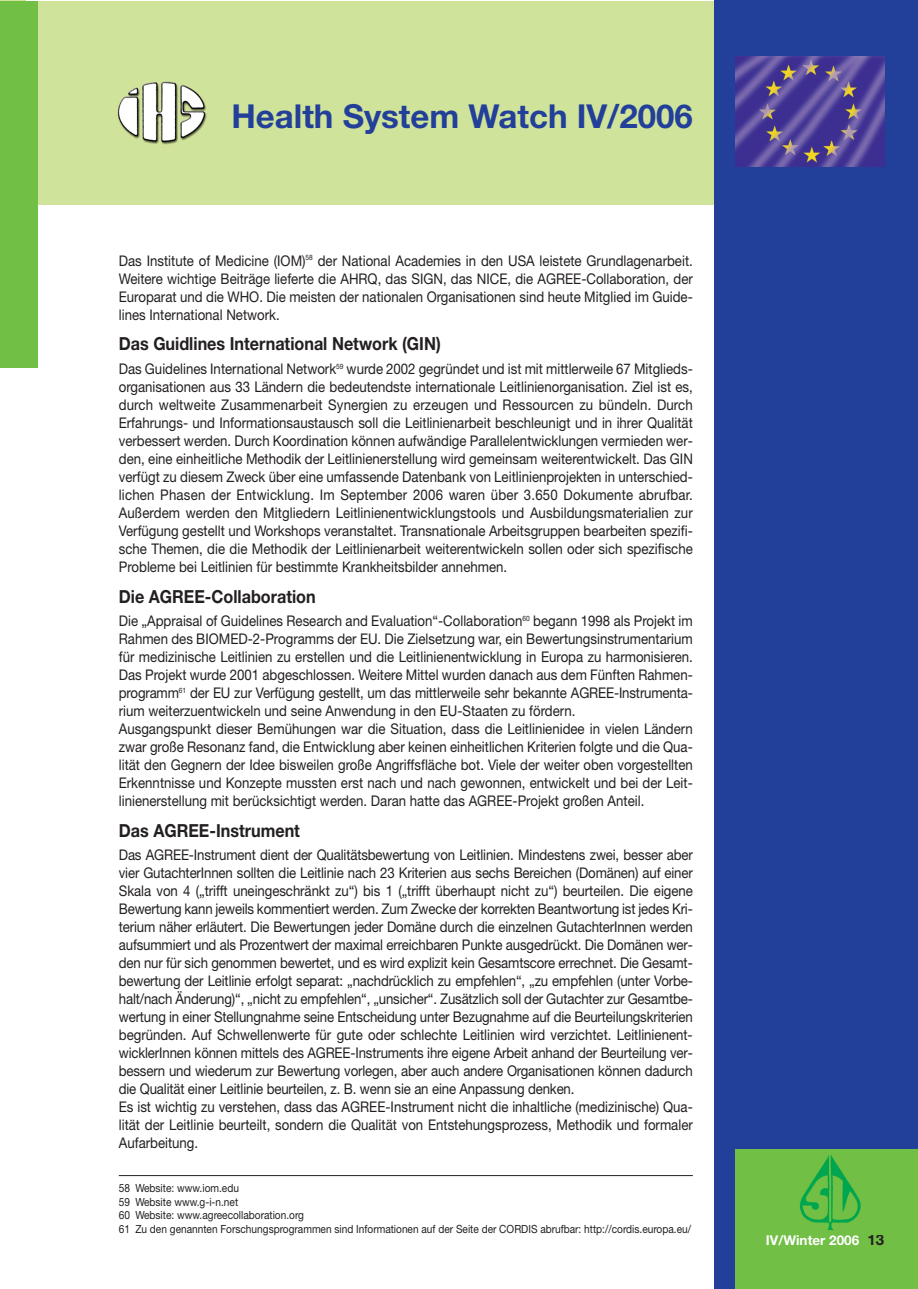
<style>
.page{position:relative;width:918px;height:1289px;background:#fff}
.page>*{position:absolute;margin:0;border:0;box-sizing:border-box;transform-origin:0 0}
.t1{font:700 33px "Helvetica Neue";color:#223f99}
.t2{font:700 18px "Helvetica Neue";color:#231f20;scale:.9 1}
.t3{font:14.7px/18px "Helvetica Neue";letter-spacing:-.005em;color:#231f20;text-align:justify;scale:.9 1}
.t4{font:700 13.5px "Helvetica Neue";color:#fff}
.t5{font:11.25px/13.5px "Helvetica Neue";color:#231f20;scale:.9 1}
.s1{font-size:15px;color:#231f20}
</style>
<div class="page">
<div style="left:27px;top:1px;width:891px;height:203px;background:#d0e39a"></div>
<img style="left:117px;top:81px;width:90px;height:64px">
<div style="left:0;top:1px;width:17px;height:366px;background:#71bf44"></div>
<div style="left:8px;top:1px;width:30px;height:366px;background:#71bf44"></div>
<div style="left:714px;top:1px;width:204px;height:1287px;background:#223f99"></div>
<div style="left:735px;top:1149px;width:183px;height:139px;background:#71bf44"></div>
<img style="left:735px;top:56px;width:149px;height:111px">
<svg style="left:799px;top:1155px;width:62px;height:75px"></svg>
<hr style="left:119px;top:1175px;width:574px;height:1px;background:#231f20">
<h1 class="t1" style="left:232px;top:104px;width:463px">Health System Watch IV/2006</h1>
<p class="t3" style="left:119px;top:253px;width:639px">Das Institute of Medicine (IOM)<sup>58</sup> der National Academies in den USA leistete Grundlagenarbeit.<br>Weitere wichtige Beiträge lieferte die AHRQ, das SIGN, das NICE, die AGREE-Collaboration, der Europarat und die WHO. Die meisten der nationalen Organisationen sind heute Mitglied im Guide&shy;lines International Network.</p>
<p class="t2" style="left:119px;top:337px;width:359px">Das Guidlines International Network (GIN)</p>
<p class="t3" style="left:119px;top:361px;width:639px">Das Guidelines International Network<sup>59</sup> wurde 2002 gegründet und ist mit mittlerweile 67 Mitglieds&shy;organisationen aus 33 Ländern die bedeutendste internationale Leitlinienorganisation. Ziel ist es, durch weltweite Zusammenarbeit Synergien zu erzeugen und Ressourcen zu bündeln. Durch Erfahrungs- und Informationsaustausch soll die Leitlinienarbeit beschleunigt und in ihrer Qualität verbessert werden. Durch Koordination können aufwändige Parallelentwicklungen vermieden wer&shy;den, eine einheitliche Methodik der Leitlinienerstellung wird gemeinsam weiterentwickelt. Das GIN verfügt zu diesem Zweck über eine umfassende Datenbank von Leitlinienprojekten in unterschied&shy;lichen Phasen der Entwicklung. Im September 2006 waren über 3.650 Dokumente abrufbar.<br>Außerdem werden den Mitgliedern Leitlinienentwicklungstools und Ausbildungsmaterialien zur Verfügung gestellt und Workshops veranstaltet. Transnationale Arbeitsgruppen bearbeiten spezifi&shy;sche Themen, die die Methodik der Leitlinienarbeit weiterentwickeln sollen oder sich spezifische Probleme bei Leitlinien für bestimmte Krankheitsbilder annehmen.</p>
<p class="t2" style="left:119px;top:589px;width:220px">Die AGREE-Collaboration</p>
<p class="t3" style="left:119px;top:613px;width:639px;text-align:left">Die „Appraisal of Guidelines Research and Evaluation“-Collaboration<sup>60</sup> begann 1998 als Projekt im Rahmen des BIOMED-2-Programms der EU. Die Zielsetzung war, ein Bewertungsinstrumentarium für medizinische Leitlinien zu erstellen und die Leitlinienentwicklung in Europa zu harmonisieren.<br>Das Projekt wurde 2001 abgeschlossen. Weitere Mittel wurden danach aus dem Fünften Rahmen&shy;programm<sup>61</sup> der EU zur Verfügung gestellt, um das mittlerweile sehr bekannte AGREE-Instrumenta&shy;rium weiterzuentwickeln und seine Anwendung in den EU-Staaten zu fördern.<br>Ausgangspunkt dieser Bemühungen war die Situation, dass die Leitlinienidee in vielen Ländern zwar große Resonanz fand, die Entwicklung aber keinen einheitlichen Kriterien folgte und die Qua&shy;lität den Gegnern der Idee bisweilen große Angriffsfläche bot. Viele der weiter oben vorgestellten Erkenntnisse und Konzepte mussten erst nach und nach gewonnen, entwickelt und bei der Leit&shy;linienerstellung mit berücksichtigt werden. Daran hatte das AGREE-Projekt großen Anteil.</p>
<p class="t2" style="left:119px;top:823px;width:203px">Das AGREE-Instrument</p>
<p class="t3" style="left:119px;top:847px;width:639px;text-align:left">Das AGREE-Instrument dient der Qualitätsbewertung von Leitlinien. Mindestens zwei, besser aber vier GutachterInnen sollten die Leitlinie nach 23 Kriterien aus sechs Bereichen (Domänen) auf einer Skala von 4 („trifft uneingeschränkt zu“) bis 1 („trifft überhaupt nicht zu“) beurteilen. Die eigene Bewertung kann jeweils kommentiert werden. Zum Zwecke der korrekten Beantwortung ist jedes Kri&shy;terium näher erläutert. Die Bewertungen jeder Domäne durch die einzelnen GutachterInnen werden aufsummiert und als Prozentwert der maximal erreichbaren Punkte ausgedrückt. Die Domänen wer&shy;den nur für sich genommen bewertet, und es wird explizit kein Gesamtscore errechnet. Die Gesamt&shy;bewertung der Leitlinie erfolgt separat: „nachdrücklich zu empfehlen“, „zu empfehlen (unter Vorbe&shy;halt/nach Änderung)“, „nicht zu empfehlen“, „unsicher“. Zusätzlich soll der Gutachter zur Gesamtbe&shy;wertung in einer Stellungnahme seine Entscheidung unter Bezugnahme auf die Beurteilungskriterien begründen. Auf Schwellenwerte für gute oder schlechte Leitlinien wird verzichtet. Leitlinienent&shy;wicklerInnen können mittels des AGREE-Instruments ihre eigene Arbeit anhand der Beurteilung ver&shy;bessern und wiederum zur Bewertung vorlegen, aber auch andere Organisationen können dadurch die Qualität einer Leitlinie beurteilen, z. B. wenn sie an eine Anpassung denken.<br>Es ist wichtig zu verstehen, dass das AGREE-Instrument nicht die inhaltliche (medizinische) Qua&shy;lität der Leitlinie beurteilt, sondern die Qualität von Entstehungsprozess, Methodik und formaler Aufarbeitung.</p>
<p class="t5" style="left:119px;top:1182px;width:637px">58 Website: www.iom.edu<br>59 Website www.g-i-n.net<br>60 Website: www.agreecollaboration.org<br>61 Zu den genannten Forschungsprogrammen sind Informationen auf der Seite der CORDIS abrufbar: http://cordis.europa.eu/</p>
<p class="t4" style="left:766px;top:1235px;width:120px">IV/Winter 2006 <span class="s1">13</span></p>
</div>
